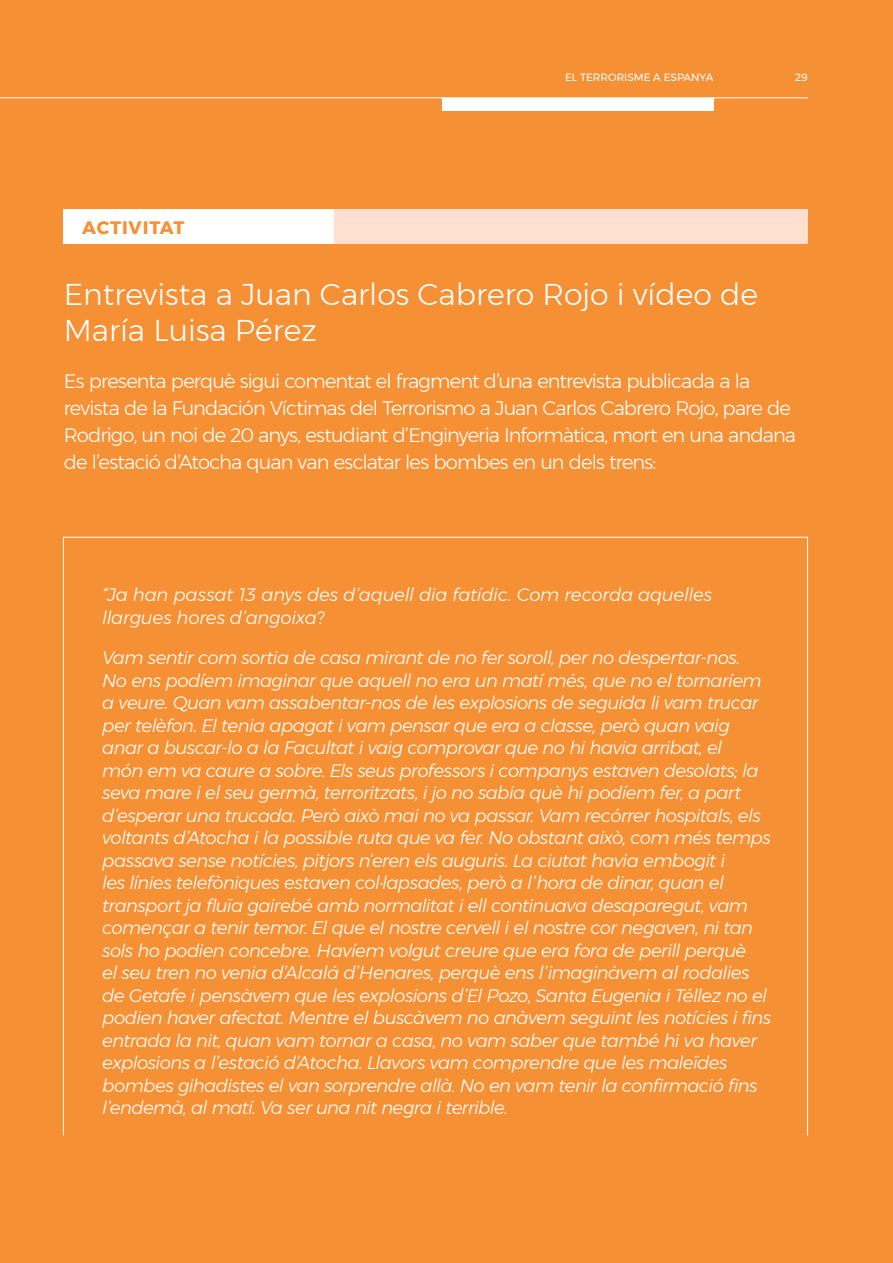
<style>
.page{position:relative;width:893px;height:1263px;background:#f69035}
.page>*{position:absolute;margin:0;border:0;box-sizing:border-box;transform-origin:0 0}
.t1{font:300 30px/36px "Montserrat";color:#fff}
.t2{font:300 19.5px/27px "Montserrat";letter-spacing:-.045em;color:#fff}
.t3{font:italic 300 18px/22.5px "Montserrat";letter-spacing:-.03em;color:#fff}
.t4{font:700 18px "Montserrat";letter-spacing:.05em;color:#f69035}
.t5{font:10.5px "Montserrat";color:#fff}
</style>
<div class="page">
<div style="left:442px;top:98px;width:271px;height:13px;background:#fff"></div>
<hr style="left:0;top:97px;width:808px;height:1px;background:#fff">
<div style="left:64px;top:210px;width:271px;height:34px;background:#fff"></div>
<div style="left:335px;top:210px;width:473px;height:34px;background:#ffe0d0"></div>
<p class="t4" style="left:82px;top:213px;width:104px">ACTIVITAT</p>
<p class="t5" style="left:565px;top:70px;width:150px">EL TERRORISME A ESPANYA</p>
<p class="t5" style="left:795px;top:69px;width:14px">29</p>
<p class="t1" style="left:64px;top:276px;width:696px">Entrevista a Juan Carlos Cabrero Rojo i vídeo de<br>María Luisa Pérez</p>
<p class="t2" style="left:64px;top:367px;width:734px">Es presenta perquè sigui comentat el fragment d’una entrevista publicada a la revista de la Fundación Víctimas del Terrorismo a Juan Carlos Cabrero Rojo, pare de Rodrigo, un noi de 20 anys, estudiant d’Enginyeria Informàtica, mort en una andana de l’estació d’Atocha quan van esclatar les bombes en un dels trens:</p>
<p class="t3" style="left:102px;top:583px;width:612px">“Ja han passat 13 anys des d’aquell dia fatídic. Com recorda aquelles llargues hores d’angoixa?</p>
<p class="t3" style="left:102px;top:646px;width:670px">Vam sentir com sortia de casa mirant de no fer soroll, per no despertar-nos.<br>No ens podíem imaginar que aquell no era un matí més, que no el tornaríem a veure. Quan vam assabentar-nos de les explosions de seguida li vam trucar per telèfon. El tenia apagat i vam pensar que era a classe, però quan vaig anar a buscar-lo a la Facultat i vaig comprovar que no hi havia arribat, el<br>món em va caure a sobre. Els seus professors i companys estaven desolats; la seva mare i el seu germà, terroritzats, i jo no sabia què hi podíem fer, a part d’esperar una trucada. Però això mai no va passar. Vam recórrer hospitals, els voltants d’Atocha i la possible ruta que va fer. No obstant això, com més temps passava sense notícies, pitjors n’eren els auguris. La ciutat havia embogit i<br>les línies telefòniques estaven col·lapsades, però a l’hora de dinar, quan el transport ja fluïa gairebé amb normalitat i ell continuava desaparegut, vam començar a tenir temor. El que el nostre cervell i el nostre cor negaven, ni tan sols ho podien concebre. Havíem volgut creure que era fora de perill perquè<br>el seu tren no venia d’Alcalá d’Henares, perquè ens l’imaginàvem al rodalies de Getafe i pensàvem que les explosions d’El Pozo, Santa Eugenia i Téllez no el podien haver afectat. Mentre el buscàvem no anàvem seguint les notícies i fins entrada la nit, quan vam tornar a casa, no vam saber que també hi va haver explosions a l’estació d’Atocha. Llavors vam comprendre que les maleïdes bombes gihadistes el van sorprendre allà. No en vam tenir la confirmació fins l’endemà, al matí. Va ser una nit negra i terrible.</p>
</div>
